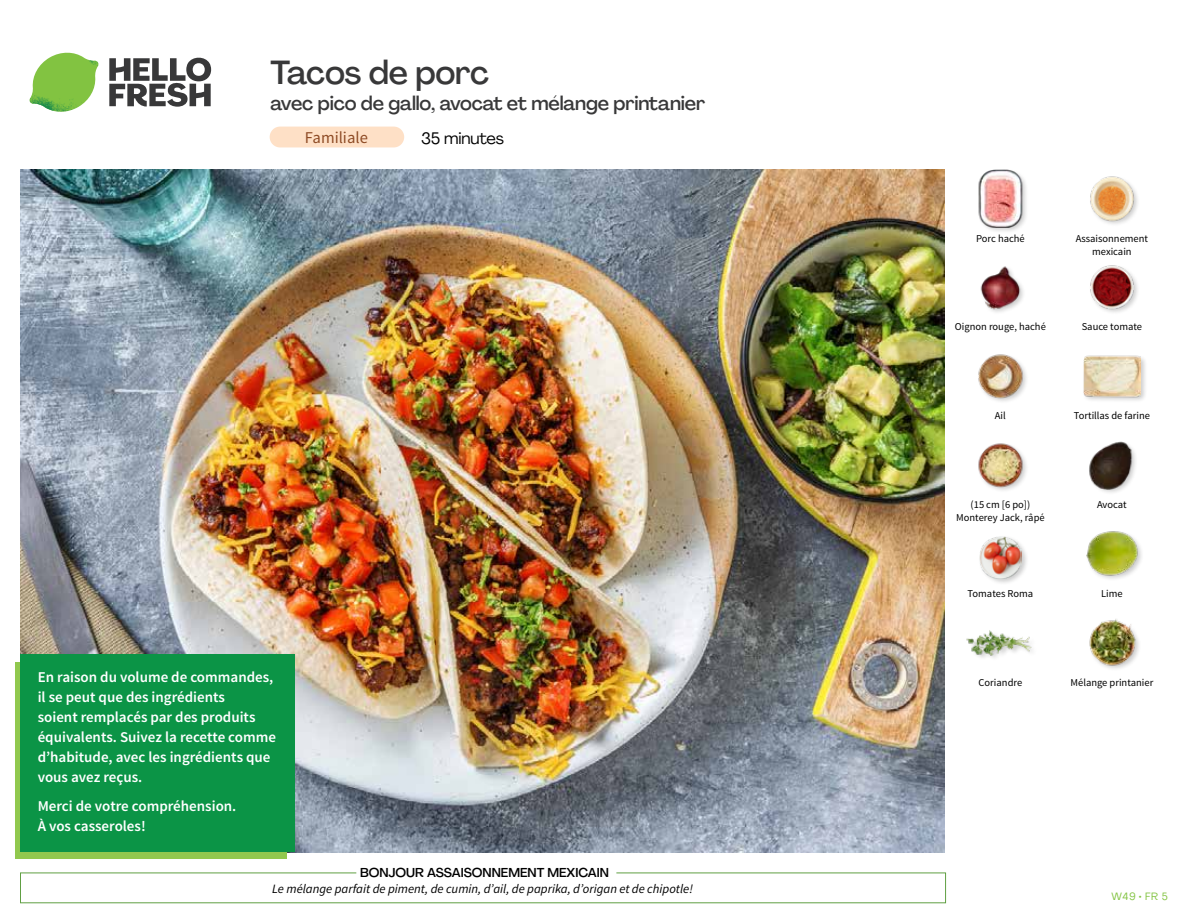
<style>
.page{position:relative;width:1188px;height:918px;background:#fff}
.page>*{position:absolute;margin:0;border:0;box-sizing:border-box;transform-origin:0 0}
.t1{font:500 33px "Agrandir";letter-spacing:-.015em;color:#383839}
.t2{font:500 19.5px "Agrandir";letter-spacing:-.01em;color:#383839}
.t3{font:16.5px "Source Sans Pro";color:#8e4b25}
.t4{font:16.5px "Agrandir";letter-spacing:-.01em;color:#000}
.t5{font:600 15px/20px "Source Sans Pro";color:#fff}
.t6{font:italic 12.75px "Source Sans Pro";color:#000}
.t7{font:500 12.75px "Agrandir";color:#000}
.t8{font:10.5px/13.5px "Source Sans Pro";color:#000;text-align:center}
.t9{font:10.5px "Agrandir";color:#82c341}
</style>
<div class="page">
<div style="left:270px;top:127px;width:134px;height:20px;background:#fee0c6;border-radius:10px"></div>
<svg style="left:109px;top:57px;width:102px;height:50px"></svg>
<svg style="left:34px;top:53px;width:62px;height:40px"></svg>
<img style="left:67px;top:53px;width:32px;height:26px">
<img style="left:33px;top:75px;width:59px;height:11px">
<img style="left:29px;top:79px;width:61px;height:33px">
<img style="left:65px;top:86px;width:27px;height:25px">
<div style="left:20px;top:873px;width:926px;height:30px;border:1px solid #609f43"></div>
<div style="left:356px;top:865px;width:260px;height:15px;background:#fff"></div>
<img style="left:21px;top:170px;width:924px;height:682px">
<img style="left:1089px;top:619px;width:50px;height:50px">
<img style="left:966px;top:630px;width:66px;height:27px">
<img style="left:1086px;top:531px;width:55px;height:48px">
<div style="left:978px;top:535px;width:51px;height:51px;background:#000;opacity:.2"></div>
<img style="left:979px;top:536px;width:43px;height:43px">
<div style="left:1089px;top:441px;width:49px;height:55px;background:#000;opacity:.2"></div>
<img style="left:1089px;top:441px;width:48px;height:49px">
<img style="left:978px;top:443px;width:49px;height:48px">
<div style="left:1082px;top:354px;width:65px;height:49px;background:#000;opacity:.2"></div>
<img style="left:1083px;top:354px;width:58px;height:49px">
<img style="left:978px;top:354px;width:49px;height:48px">
<img style="left:1090px;top:265px;width:48px;height:48px">
<img style="left:980px;top:266px;width:43px;height:46px">
<img style="left:1090px;top:176px;width:48px;height:48px">
<div style="left:978px;top:169px;width:50px;height:65px;background:#000;opacity:.2"></div>
<img style="left:978px;top:170px;width:50px;height:57px">
<div style="left:16px;top:662px;width:271px;height:197px;background:#91c84e"></div>
<div style="left:21px;top:654px;width:274px;height:198px;background:#0b9446"></div>
<h1 class="t1" style="left:271px;top:52px;width:220px">Tacos de porc</h1>
<h2 class="t2" style="left:271px;top:91px;width:436px">avec pico de gallo, avocat et mélange printanier</h2>
<p class="t3" style="left:305px;top:128px;width:64px">Familiale</p>
<p class="t4" style="left:421px;top:128px;width:85px">35 minutes</p>
<p class="t5" style="left:38px;top:668px;width:240px">En raison du volume de commandes, il se peut que des ingrédients<br>soient remplacés par des produits équivalents. Suivez la recette comme d’habitude, avec les ingrédients que vous avez reçus.</p>
<p class="t5" style="left:38px;top:796px;width:200px">Merci de votre compréhension.<br>À vos casseroles!</p>
<p class="t7" style="left:360px;top:864px;width:250px">BONJOUR ASSAISONNEMENT MEXICAIN</p>
<p class="t6" style="left:272px;top:881px;width:422px">Le mélange parfait de piment, de cumin, d’ail, de paprika, d’origan et de chipotle!</p>
<p class="t8" style="left:976px;top:232px;width:50px">Porc haché</p>
<p class="t8" style="left:1076px;top:232px;width:74px">Assaisonnement mexicain</p>
<p class="t8" style="left:955px;top:320px;width:92px">Oignon rouge, haché</p>
<p class="t8" style="left:1082px;top:320px;width:62px">Sauce tomate</p>
<p class="t8" style="left:995px;top:409px;width:12px">Ail</p>
<p class="t8" style="left:1074px;top:409px;width:78px">Tortillas de farine</p>
<p class="t8" style="left:971px;top:498px;width:61px">(15 cm [6 po])</p>
<p class="t8" style="left:1097px;top:498px;width:31px">Avocat</p>
<p class="t8" style="left:956px;top:511px;width:90px">Monterey Jack, râpé</p>
<p class="t8" style="left:968px;top:587px;width:67px">Tomates Roma</p>
<p class="t8" style="left:1101px;top:587px;width:23px">Lime</p>
<p class="t8" style="left:979px;top:675px;width:45px">Coriandre</p>
<p class="t8" style="left:1071px;top:675px;width:84px">Mélange printanier</p>
<p class="t9" style="left:1111px;top:890px;width:58px">W49 • FR 5</p>
</div>
